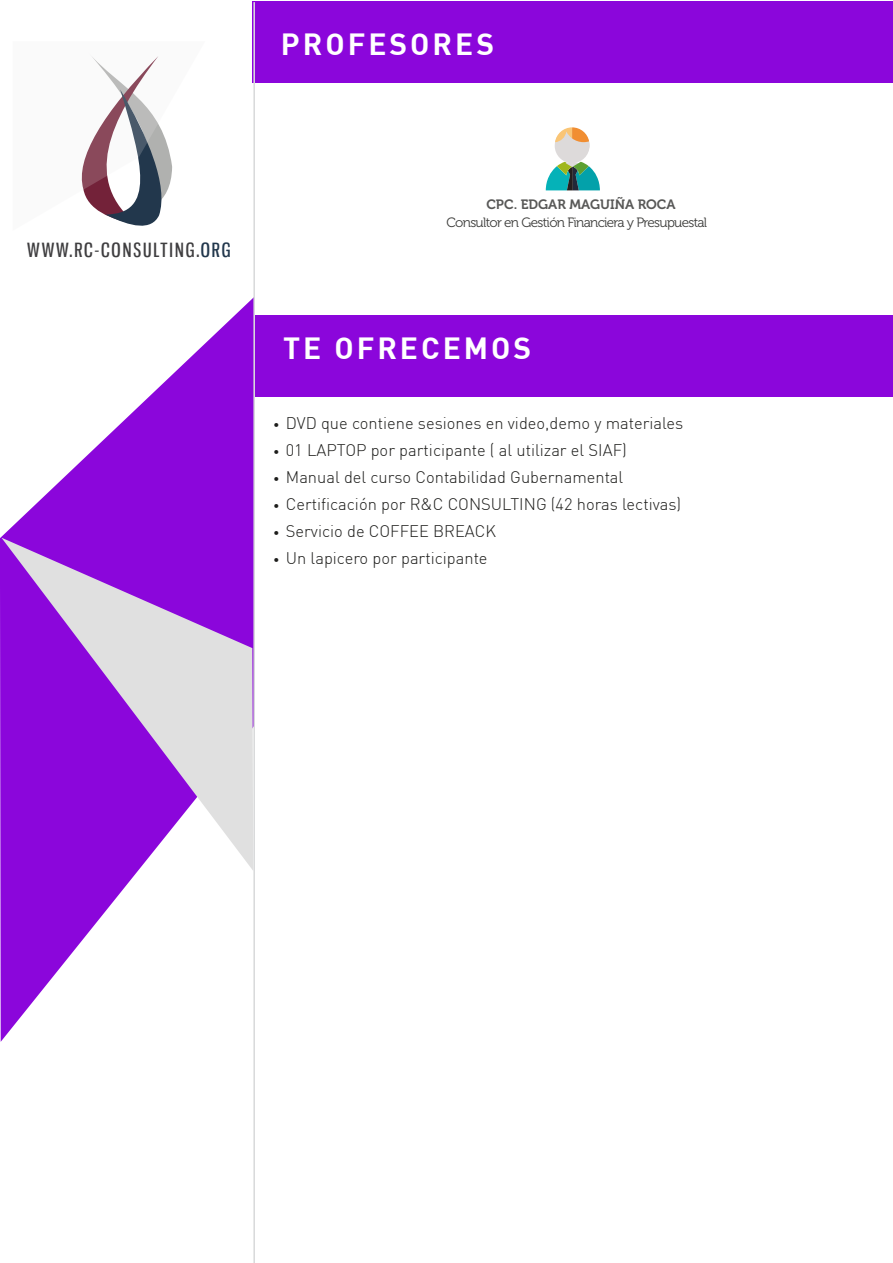
<style>
.page{position:relative;width:893px;height:1263px;background:#fff}
.page>*{position:absolute;margin:0;border:0;box-sizing:border-box;transform-origin:0 0}
.t1{font:30px "DIN Bold";letter-spacing:.1em;color:#fff}
.t2{font:19.5px "Gnuolane Rg";letter-spacing:.1em;color:#3f3e40}
.t3{font:300 16.5px "DIN";color:#1d1d1b}
.t4{font:13.5px "Museo 300";letter-spacing:-.05em;color:#3d3d3b}
.t5{font:13.5px "Museo 700";color:#585857}
.s1{color:#22374c}
.s2{font-size:12px}
</style>
<div class="page">
<div style="left:252px;top:315px;width:641px;height:82px;background:#8b06db"></div>
<div style="left:252px;top:1px;width:641px;height:82px;background:#8b06db"></div>
<svg style="left:0;top:298px;width:253px;height:744px"></svg>
<svg style="left:1px;top:538px;width:252px;height:333px;background:#ac5ade"></svg>
<hr style="left:253px;top:2px;width:2px;height:1261px;background:#d9dadb">
<svg style="left:81px;top:56px;width:91px;height:170px"></svg>
<svg style="left:546px;top:127px;width:54px;height:63px"></svg>
<h1 class="t1" style="left:281px;top:24px;width:215px">PROFESORES</h1>
<p class="t2" style="left:27px;top:238px;width:205px">WWW.RC-CONSULTING.<span class="s1">ORG</span></p>
<p class="t5" style="left:486px;top:197px;width:191px">CPC. EDGAR MAGUIÑA ROCA</p>
<p class="t4" style="left:447px;top:215px;width:262px">Consultor en Gestión Financiera y Presupuestal</p>
<h1 class="t1" style="left:283px;top:329px;width:250px">TE OFRECEMOS</h1>
<p class="t3" style="left:273px;top:412px;width:412px"><span class="s2">•</span> DVD que contiene sesiones en video,demo y materiales</p>
<p class="t3" style="left:273px;top:439px;width:355px"><span class="s2">•</span> 01 LAPTOP por participante ( al utilizar el SIAF)</p>
<p class="t3" style="left:273px;top:466px;width:352px"><span class="s2">•</span> Manual del curso Contabilidad Gubernamental</p>
<p class="t3" style="left:273px;top:493px;width:410px"><span class="s2">•</span> Certificación por R&amp;C CONSULTING (42 horas lectivas)</p>
<p class="t3" style="left:273px;top:520px;width:224px"><span class="s2">•</span> Servicio de COFFEE BREACK</p>
<p class="t3" style="left:273px;top:547px;width:216px"><span class="s2">•</span> Un lapicero por participante</p>
</div>
